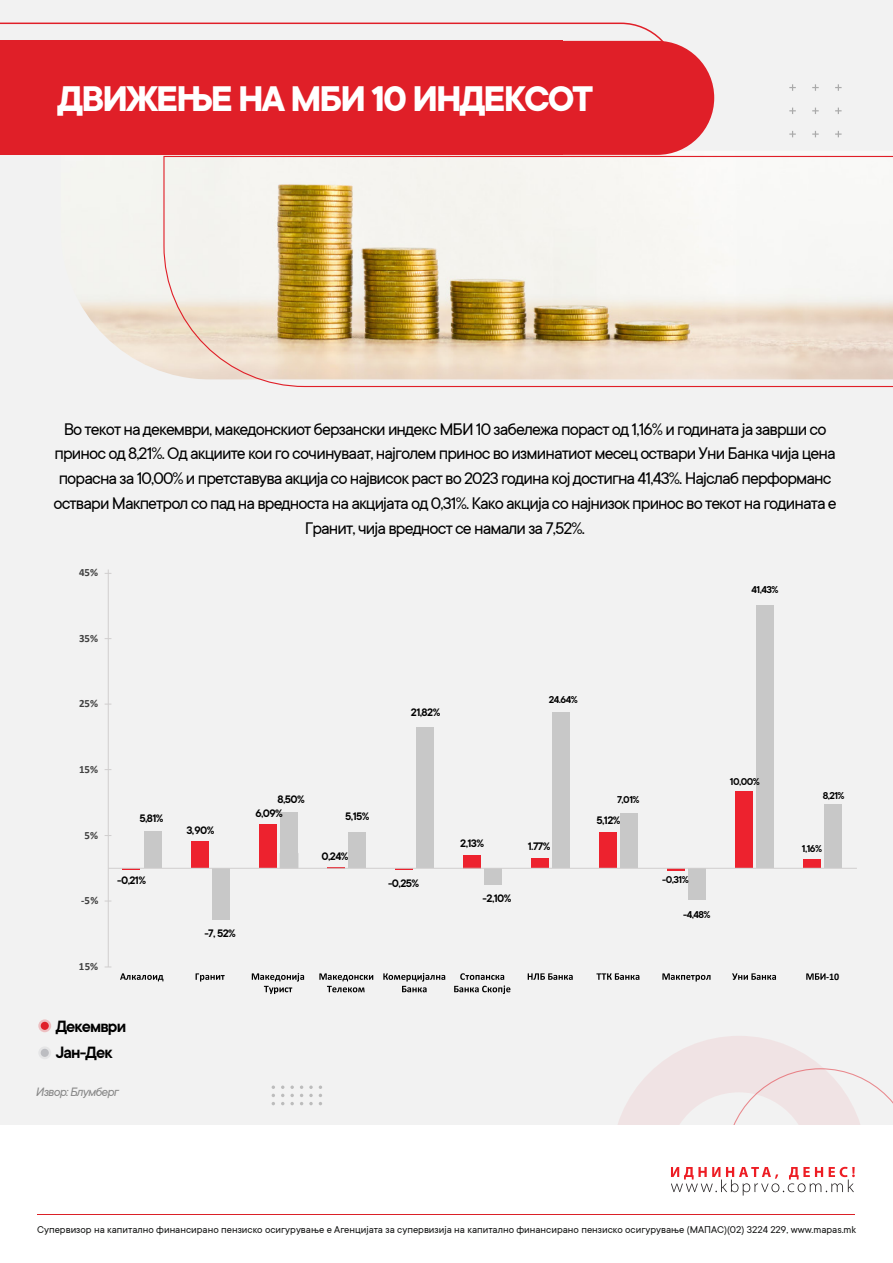
<style>
.page{position:relative;width:893px;height:1263px;background:#f2f2f2}
.page>*{position:absolute;margin:0;border:0;box-sizing:border-box;transform-origin:0 0}
.t1{font:700 39.3px "TT Commons";letter-spacing:-.05em;color:#fff}
.t2{font:18.6px/24.9px "TT Commons";letter-spacing:-.05em;color:#000;text-align:center}
.t3{font:600 18px "TT Commons";letter-spacing:-.05em;color:#000}
.t4{font:italic 13.5px "TT Commons";letter-spacing:-.05em;color:#878787}
.t5{font:600 12px/14.1px "TT Commons";letter-spacing:-.05em;color:#000}
.t6{font:11.1px "TT Commons";color:#131413}
.t7{font:700 11.1px "Calibri";letter-spacing:-.005em;color:#414141}
.t8{font:600 10.95px "TT Commons";letter-spacing:-.05em;color:#000}
.t9{font:700 10.2px "Calibri";color:#000}
</style>
<div class="page">
<svg style="left:835px;top:84px;width:7px;height:7px"></svg>
<svg style="left:835px;top:108px;width:7px;height:6px"></svg>
<svg style="left:835px;top:131px;width:7px;height:6px"></svg>
<svg style="left:812px;top:84px;width:7px;height:7px"></svg>
<svg style="left:812px;top:108px;width:7px;height:6px"></svg>
<svg style="left:812px;top:131px;width:7px;height:6px"></svg>
<svg style="left:789px;top:84px;width:7px;height:7px"></svg>
<svg style="left:789px;top:108px;width:7px;height:6px"></svg>
<svg style="left:789px;top:131px;width:7px;height:6px"></svg>
<svg style="left:618px;top:1036px;width:205px;height:89px;fill:#f0e3e4"></svg>
<div style="left:0;top:1125px;width:893px;height:138px;background:#fff"></div>
<hr style="left:38px;top:1214px;width:817px;height:1px;background:#db2027">
<svg style="left:671px;top:1068px;width:222px;height:128px"></svg>
<img style="left:79px;top:300px;width:84px;height:72px">
<svg style="left:163px;top:155px;width:730px;height:233px"></svg>
<svg style="left:0;top:45px;width:714px;height:110px;background:#e12f37"></svg>
<svg style="left:0;top:23px;width:679px;height:115px;background:#e23c44"></svg>
<svg style="left:319px;top:1085px;width:3px;height:20px"></svg>
<svg style="left:309px;top:1085px;width:4px;height:20px"></svg>
<svg style="left:300px;top:1085px;width:3px;height:20px"></svg>
<svg style="left:290px;top:1085px;width:4px;height:20px"></svg>
<svg style="left:281px;top:1085px;width:3px;height:20px"></svg>
<svg style="left:272px;top:1085px;width:3px;height:20px"></svg>
<div style="left:191px;top:841px;width:17px;height:27px;background:#ed222e"></div>
<div style="left:259px;top:824px;width:18px;height:44px;background:#ed222e"></div>
<svg style="left:327px;top:867px;width:17px;height:1px"></svg>
<div style="left:463px;top:855px;width:17px;height:13px;background:#ed222e"></div>
<div style="left:531px;top:858px;width:18px;height:10px;background:#ed222e"></div>
<div style="left:599px;top:832px;width:18px;height:36px;background:#ed222e"></div>
<svg style="left:667px;top:869px;width:18px;height:1px"></svg>
<div style="left:735px;top:791px;width:18px;height:77px;background:#ed222e"></div>
<div style="left:803px;top:860px;width:18px;height:8px;background:#ed222e"></div>
<div style="left:144px;top:831px;width:18px;height:37px;background:#c8c8c8"></div>
<div style="left:212px;top:868px;width:18px;height:51px;background:#c8c8c8"></div>
<div style="left:280px;top:813px;width:18px;height:55px;background:#c8c8c8"></div>
<div style="left:348px;top:832px;width:18px;height:36px;background:#c8c8c8"></div>
<div style="left:416px;top:727px;width:18px;height:141px;background:#c8c8c8"></div>
<div style="left:484px;top:868px;width:18px;height:17px;background:#c8c8c8"></div>
<div style="left:552px;top:712px;width:18px;height:156px;background:#c8c8c8"></div>
<div style="left:620px;top:813px;width:18px;height:55px;background:#c8c8c8"></div>
<div style="left:688px;top:868px;width:18px;height:31px;background:#c8c8c8"></div>
<div style="left:756px;top:606px;width:18px;height:262px;background:#c8c8c8"></div>
<div style="left:824px;top:805px;width:18px;height:63px;background:#c8c8c8"></div>
<hr style="left:108px;top:569px;width:1px;height:398px;background:#d0cece">
<hr style="left:108px;top:868px;width:749px;height:1px;background:#d0cece">
<svg style="left:120px;top:973px;width:43px;height:8px"></svg>
<svg style="left:196px;top:973px;width:29px;height:8px"></svg>
<svg style="left:252px;top:973px;width:52px;height:21px"></svg>
<svg style="left:319px;top:973px;width:54px;height:19px"></svg>
<svg style="left:383px;top:973px;width:62px;height:19px"></svg>
<svg style="left:454px;top:973px;width:56px;height:21px"></svg>
<svg style="left:528px;top:973px;width:45px;height:7px"></svg>
<svg style="left:596px;top:973px;width:43px;height:7px"></svg>
<svg style="left:662px;top:973px;width:48px;height:8px"></svg>
<svg style="left:732px;top:973px;width:44px;height:7px"></svg>
<svg style="left:806px;top:973px;width:19px;height:7px"></svg>
<div style="left:38px;top:1046px;width:13px;height:13px;background:#e5e5e6;border-radius:50%"></div>
<div style="left:41px;top:1049px;width:8px;height:8px;background:#bcbdc1;border-radius:50%"></div>
<svg style="left:38px;top:1019px;width:13px;height:13px"></svg>
<div style="left:41px;top:1022px;width:8px;height:8px;background:#e01f28;border-radius:50%"></div>
<h1 class="t1" style="left:58px;top:77px;width:537px">ДВИЖЕЊЕ НА МБИ 10 ИНДЕКСОТ</h1>
<p class="t2" style="left:54px;top:417px;width:785px">Во текот на декември, македонскиот берзански индекс МБИ 10 забележа пораст од 1,16% и годината ја заврши со принос од 8,21%. Од акциите кои го сочинуваат, најголем принос во изминатиот месец оствари Уни Банка чија цена порасна за 10,00% и претставува акција со највисок раст во 2023 година кој достигна 41,43%. Најслаб перформанс оствари Макпетрол со пад на вредноста на акцијата од 0,31%. Како акција со најнизок принос во текот на годината е Гранит, чија вредност се намали за 7,52%.</p>
<p class="t7" style="left:79px;top:565px;width:20px">45%</p>
<p class="t7" style="left:79px;top:630px;width:20px">35%</p>
<p class="t7" style="left:79px;top:696px;width:20px">25%</p>
<p class="t7" style="left:79px;top:761px;width:20px">15%</p>
<p class="t7" style="left:85px;top:827px;width:15px">5%</p>
<p class="t7" style="left:81px;top:893px;width:19px">-5%</p>
<p class="t5" style="left:139px;top:811px;width:26px">5,81%</p>
<p class="t5" style="left:117px;top:874px;width:30px">-0,21%</p>
<p class="t7" style="left:79px;top:958px;width:21px">15%</p>
<p class="t3" style="left:56px;top:1016px;width:72px">Декември</p>
<p class="t3" style="left:56px;top:1042px;width:58px">Јан-Дек</p>
<p class="t4" style="left:36px;top:1084px;width:84px">Извор: Блумберг</p>
<p class="t8" style="left:752px;top:584px;width:28px">41,43%</p>
<p class="t5" style="left:411px;top:705px;width:31px">21,82%</p>
<p class="t8" style="left:549px;top:694px;width:30px">24.64%</p>
<p class="t5" style="left:186px;top:823px;width:30px">3,90%</p>
<p class="t5" style="left:204px;top:926px;width:33px">-7, 52%</p>
<p class="t5" style="left:255px;top:792px;width:51px;text-indent:22px">8,50%<br>6,09%</p>
<p class="t5" style="left:345px;top:810px;width:26px">5,15%</p>
<p class="t5" style="left:321px;top:849px;width:29px">0,24%</p>
<p class="t5" style="left:388px;top:876px;width:33px">-0,25%</p>
<p class="t5" style="left:460px;top:837px;width:25px">2,13%</p>
<p class="t5" style="left:528px;top:840px;width:24px">1.77%</p>
<p class="t5" style="left:483px;top:891px;width:30px">-2,10%</p>
<p class="t8" style="left:617px;top:793px;width:24px">7,01%</p>
<p class="t5" style="left:596px;top:814px;width:26px">5,12%</p>
<p class="t8" style="left:730px;top:775px;width:32px">10,00%</p>
<p class="t8" style="left:662px;top:873px;width:28px">-0,31%</p>
<p class="t8" style="left:683px;top:908px;width:29px">-4,48%</p>
<p class="t8" style="left:823px;top:789px;width:23px">8,21%</p>
<p class="t8" style="left:802px;top:842px;width:22px">1,16%</p>
<p class="t9" style="left:826px;top:969px;width:15px">-10</p>
<p class="t6" style="left:37px;top:1224px;width:821px">Супервизор на капитално финансирано пензиско осигурување е Агенцијата за супервизија на капитално финансирано пензиско осигурување (МАПАС)(02) 3224 229, www.mapas.mk</p>
</div>
